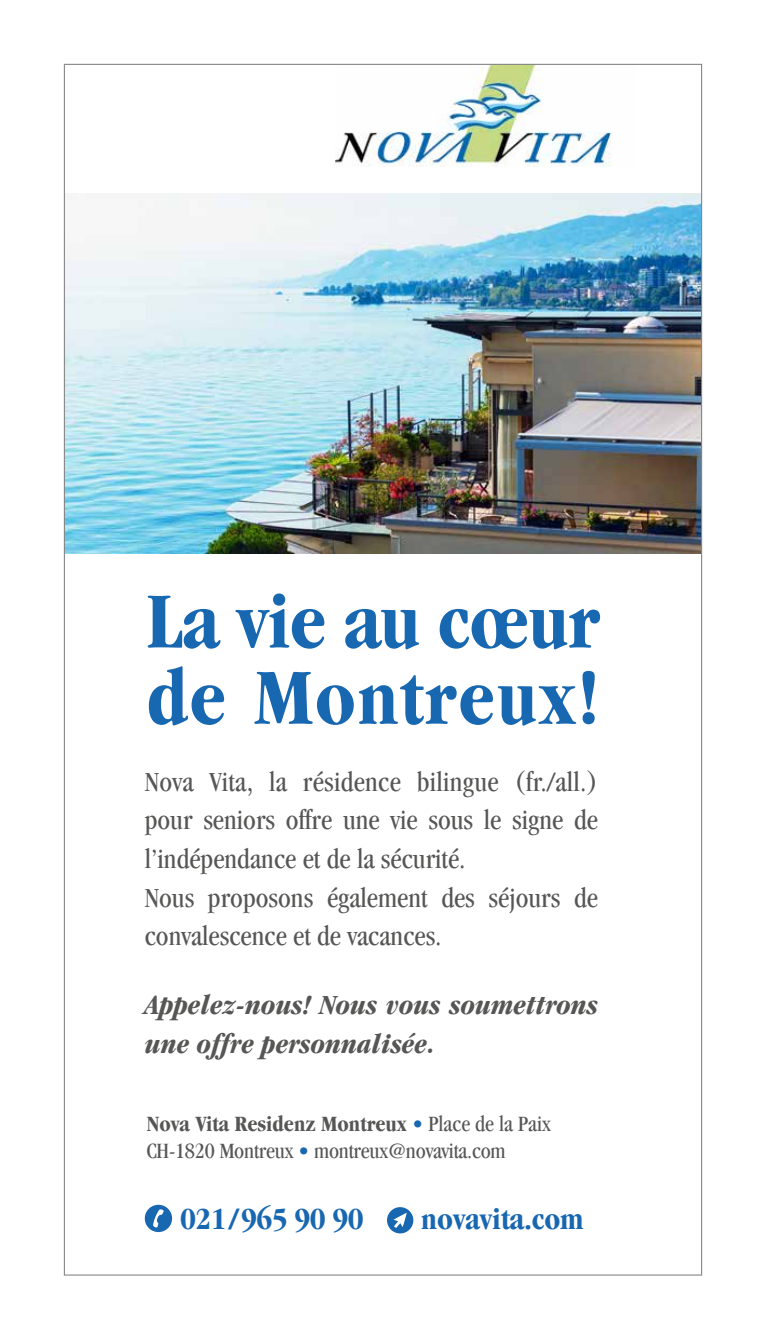
<style>
.page{position:relative;width:766px;height:1340px;background:#fff}
.page>*{position:absolute;margin:0;border:0;box-sizing:border-box;transform-origin:0 0}
.t1{font:700 condensed 82.12px/76.3px "Garamond";letter-spacing:.02em;color:#1867b1}
.t2{font:700 condensed 31.95px "Garamond";color:#1867b1}
.t3{font:700 condensed 31.95px "Garamond";letter-spacing:-.02em;color:#1867b1}
.t4{font:condensed 28.8px/38.5px "Garamond";color:#565655}
.t5{font:italic 700 condensed 28.8px/38.5px "Garamond";color:#565655}
.t6{font:condensed 22.72px/27.2px "Garamond";letter-spacing:-.01em;color:#565655}
.s1{font-weight:700}
.s2{color:#1867b1}
</style>
<div class="page">
<div style="left:145px;top:1204px;width:27px;height:28px;background:#1867b1;border-radius:50%"></div>
<svg style="left:153px;top:1209px;width:11px;height:18px"></svg>
<div style="left:387px;top:1207px;width:26px;height:26px;background:#1867b1;border-radius:50%"></div>
<svg style="left:393px;top:1212px;width:14px;height:15px"></svg>
<img style="left:335px;top:66px;width:277px;height:100px">
<img style="left:66px;top:193px;width:634px;height:360px">
<h1 class="t1" style="left:147px;top:582px;width:454px">La vie au cœur de Montreux!</h1>
<p class="t4" style="left:145px;top:762px;width:454px">Nova Vita, la résidence bilingue (fr./all.) pour seniors offre une vie sous le signe de l’indépendance et de la sécurité.<br>Nous proposons également des séjours de convalescence et de vacances.</p>
<p class="t5" style="left:145px;top:985px;width:454px">Appelez-nous! Nous vous soumettrons une offre personnalisée.</p>
<p class="t6" style="left:147px;top:1110px;width:405px"><span class="s1">Nova Vita Residenz Montreux</span> <span class="s2">•</span> Place de la Paix<br>CH-1820 Montreux <span class="s2">•</span> montreux@novavita.com</p>
<p class="t3" style="left:180px;top:1200px;width:185px">021 / 965 90 90</p>
<p class="t2" style="left:421px;top:1200px;width:163px">novavita.com</p>
</div>
